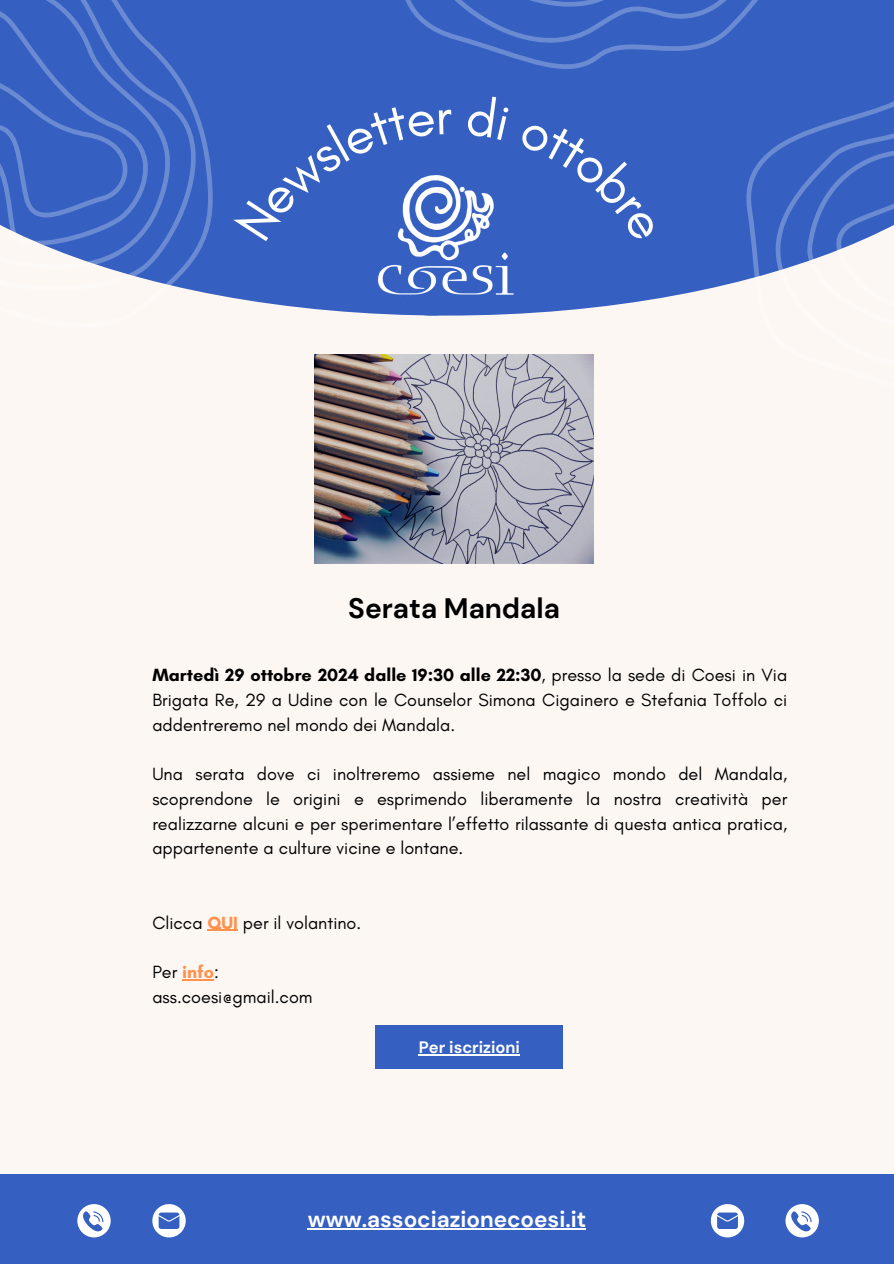
<style>
.page{position:relative;width:894px;height:1264px;background:#fff}
.page>*{position:absolute;margin:0;border:0;box-sizing:border-box;transform-origin:0 0}
.t1{font:700 28.05px "DM Sans";color:#000}
.t2{font:700 22.5px "DM Sans";color:#fff}
.t3{font:18px/24.8px "Glacial Indifference";color:#000;text-align:justify}
.t4{font:700 16.5px "DM Sans";color:#fff}
.s1{font-weight:700}
.s2{font-weight:700;color:#ff914d}
</style>
<div class="page">
<div style="left:0;top:0;width:893px;height:1263px;background:#fdf7f3"></div>
<div style="left:0;top:0;width:893px;height:315px;background:#3560c2"></div>
<svg style="left:0;top:0;width:213px;height:315px"></svg>
<div style="left:0;top:1174px;width:893px;height:89px;background:#3560c2"></div>
<svg style="left:710px;top:1204px;width:34px;height:33px"></svg>
<svg style="left:785px;top:1204px;width:33px;height:33px"></svg>
<svg style="left:152px;top:1204px;width:34px;height:33px"></svg>
<svg style="left:77px;top:1204px;width:34px;height:33px"></svg>
<div style="left:375px;top:1024px;width:188px;height:44px;background:#3560c2"></div>
<hr style="left:419px;top:1054px;width:101px;height:1px;background:#fff">
<img style="left:314px;top:373px;width:279px;height:190px">
<hr style="left:307px;top:1227px;width:279px;height:2px;background:#fff">
<hr style="left:207px;top:929px;width:31px;height:1px;background:#ff914d">
<hr style="left:182px;top:979px;width:32px;height:1px;background:#ff914d">
<svg style="left:233px;top:0;width:661px;height:373px"></svg>
<h1 class="t1" style="left:348px;top:590px;width:213px">Serata Mandala</h1>
<p class="t3" style="left:152px;top:662px;width:636px"><span class="s1">Martedì 29 ottobre 2024 dalle 19:30 alle 22:30</span>, presso la sede di Coesi in Via Brigata Re, 29 a Udine con le Counselor Simona Cigainero e Stefania Toffolo ci addentreremo nel mondo dei Mandala.</p>
<p class="t3" style="left:152px;top:761px;width:636px">Una serata dove ci inoltreremo assieme nel magico mondo del Mandala, scoprendone le origini e esprimendo liberamente la nostra creatività per realizzarne alcuni e per sperimentare l’effetto rilassante di questa antica pratica, appartenente a culture vicine e lontane.</p>
<p class="t3" style="left:152px;top:910px;width:210px">Clicca <span class="s2">QUI</span> per il volantino.</p>
<p class="t3" style="left:152px;top:959px;width:162px">Per <span class="s2">info</span>: ass.coesi@gmail.com</p>
<p class="t4" style="left:419px;top:1036px;width:102px">Per iscrizioni</p>
<p class="t2" style="left:307px;top:1204px;width:280px">www.associazionecoesi.it</p>
</div>
